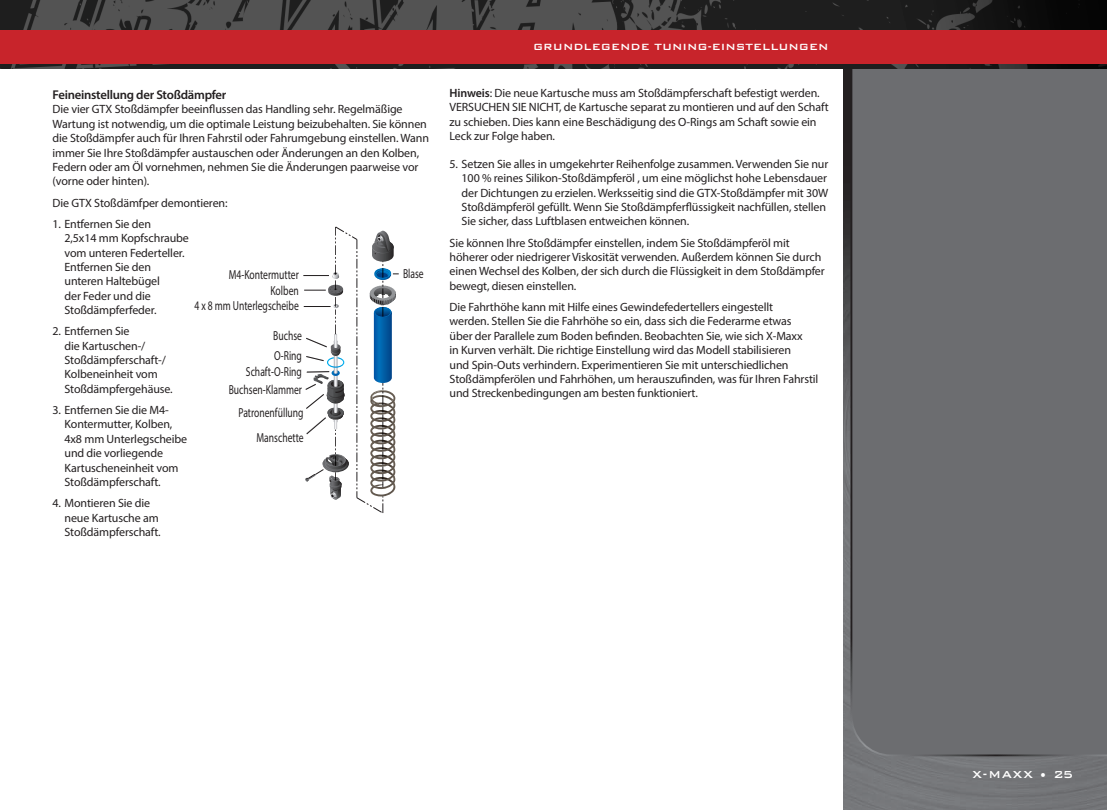
<style>
.page{position:relative;width:1107px;height:810px;background:#fff}
.page>*{position:absolute;margin:0;border:0;box-sizing:border-box;transform-origin:0 0}
.t1{font:500 13.5px "Bank Gothic BT";letter-spacing:.045em;color:#fff}
.t2{font:13.05px "Myriad Pro";color:#231f20;scale:.74 1}
.t3{font:600 12.75px "Myriad Pro";letter-spacing:-.02em;color:#231f20}
.t4{font:12px/14.4px "Myriad Pro";letter-spacing:-.01em;color:#231f20}
.t5{font:500 12px "Bank Gothic BT";color:#fff}
.s1{font-weight:600}
</style>
<div class="page">
<img style="left:844px;top:68px;width:263px;height:742px">
<div style="left:850px;top:68px;width:257px;height:689px;background:#6c6d70"></div>
<img style="left:0;top:0;width:1107px;height:68px">
<div style="left:0;top:30px;width:1107px;height:34px;background:#c8242b"></div>
<svg style="left:303px;top:227px;width:96px;height:286px"></svg>
<p class="t3" style="left:53px;top:87px;width:175px">Feineinstellung der Stoßdämpfer</p>
<p class="t4" style="left:53px;top:102px;width:378px">Die vier GTX Stoßdämpfer beeinflussen das Handling sehr. Regelmäßige Wartung ist notwendig, um die optimale Leistung beizubehalten. Sie können die Stoßdämpfer auch für Ihren Fahrstil oder Fahrumgebung einstellen. Wann immer Sie Ihre Stoßdämpfer austauschen oder Änderungen an den Kolben, Federn oder am Öl vornehmen, nehmen Sie die Änderungen paarweise vor (vorne oder hinten).</p>
<p class="t4" style="left:53px;top:195px;width:177px">Die GTX Stoßdämfper demontieren:</p>
<p class="t4" style="left:65px;top:216px;width:126px;text-indent:-12px">1. Entfernen Sie den<br>2,5x14 mm Kopfschraube vom unteren Federteller.<br>Entfernen Sie den unteren Haltebügel<br>der Feder und die<br>Stoßdämpferfeder.</p>
<p class="t4" style="left:65px;top:324px;width:110px;text-indent:-12px">2. Entfernen Sie<br>die Kartuschen-/<br>Stoßdämpferschaft-/<br>Kolbeneinheit vom<br>Stoßdämpfergehäuse.</p>
<p class="t4" style="left:65px;top:403px;width:124px;text-indent:-12px">3. Entfernen Sie die M4-<br>Kontermutter, Kolben,<br>4x8 mm Unterlegscheibe und die vorliegende<br>Kartuscheneinheit vom<br>Stoßdämpferschaft.</p>
<p class="t4" style="left:65px;top:496px;width:98px;text-indent:-12px">4. Montieren Sie die neue Kartusche am<br>Stoßdämpferschaft.</p>
<p class="t2" style="left:403px;top:266px;width:30px">Blase</p>
<p class="t2" style="left:229px;top:267px;width:96px">M4-Kontermutter</p>
<p class="t2" style="left:270px;top:282px;width:40px">Kolben</p>
<p class="t2" style="left:194px;top:298px;width:143px">4 x 8 mm Unterlegscheibe</p>
<p class="t2" style="left:273px;top:327px;width:40px">Buchse</p>
<p class="t2" style="left:274px;top:347px;width:39px">O-Ring</p>
<p class="t2" style="left:246px;top:364px;width:77px">Schaft-O-Ring</p>
<p class="t2" style="left:229px;top:382px;width:101px">Buchsen-Klammer</p>
<p class="t2" style="left:239px;top:405px;width:89px">Patronenfüllung</p>
<p class="t2" style="left:256px;top:429px;width:65px">Manschette</p>
<p class="t5" style="left:533px;top:41px;width:297px">GRUNDLEGENDE TUNING-EINSTELLUNGEN</p>
<p class="t4" style="left:450px;top:85px;width:381px"><span class="s1">Hinweis</span>: Die neue Kartusche muss am Stoßdämpferschaft befestigt werden.<br>VERSUCHEN SIE NICHT, de Kartusche separat zu montieren und auf den Schaft zu schieben. Dies kann eine Beschädigung des O-Rings am Schaft sowie ein Leck zur Folge haben.</p>
<p class="t4" style="left:462px;top:156px;width:368px;text-indent:-12px">5. Setzen Sie alles in umgekehrter Reihenfolge zusammen. Verwenden Sie nur 100 % reines Silikon-Stoßdämpferöl , um eine möglichst hohe Lebensdauer der Dichtungen zu erzielen. Werksseitig sind die GTX-Stoßdämpfer mit 30W Stoßdämpferöl gefüllt. Wenn Sie Stoßdämpferflüssigkeit nachfüllen, stellen Sie sicher, dass Luftblasen entweichen können.</p>
<p class="t4" style="left:450px;top:235px;width:377px">Sie können Ihre Stoßdämpfer einstellen, indem Sie Stoßdämpferöl mit höherer oder niedrigerer Viskosität verwenden. Außerdem können Sie durch einen Wechsel des Kolben, der sich durch die Flüssigkeit in dem Stoßdämpfer bewegt, diesen einstellen.</p>
<p class="t4" style="left:450px;top:300px;width:370px">Die Fahrthöhe kann mit Hilfe eines Gewindefedertellers eingestellt<br>werden. Stellen Sie die Fahrhöhe so ein, dass sich die Federarme etwas<br>über der Parallele zum Boden befinden. Beobachten Sie, wie sich X-Maxx<br>in Kurven verhält. Die richtige Einstellung wird das Modell stabilisieren<br>und Spin-Outs verhindern. Experimentieren Sie mit unterschiedlichen Stoßdämpferölen und Fahrhöhen, um herauszufinden, was für Ihren Fahrstil und Streckenbedingungen am besten funktioniert.</p>
<p class="t1" style="left:972px;top:767px;width:103px">X-MAXX • 25</p>
</div>
